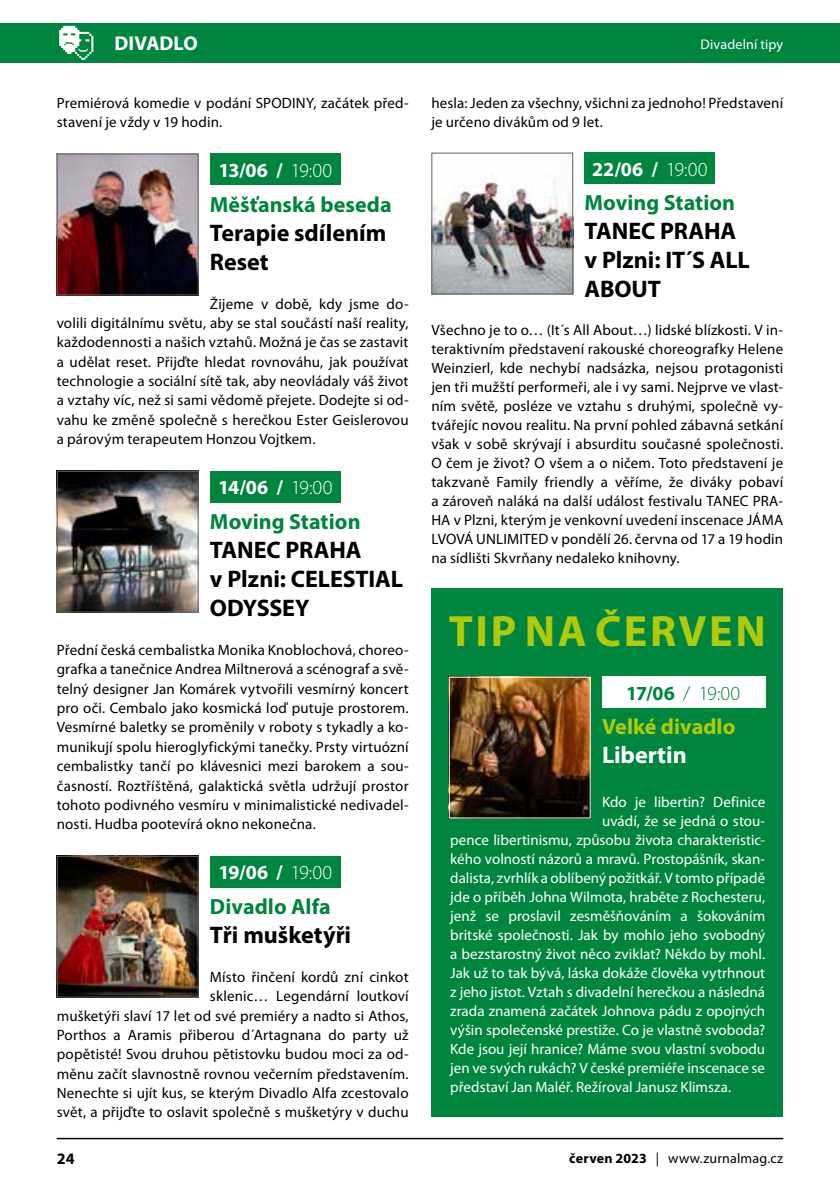
<style>
.page{position:relative;width:840px;height:1191px;background:#fff}
.page>*{position:absolute;margin:0;border:0;box-sizing:border-box;transform-origin:0 0}
.t1{font:700 44px "Myriad Pro";letter-spacing:.06em;color:#afca0b}
.t2{font:700 24px/29.2px "Myriad Pro";letter-spacing:-.005em;color:#000}
.t3{font:700 24px "Myriad Pro";color:#fff}
.t4{font:700 22px "Myriad Pro";color:#00853e}
.t5{font:700 22px "Myriad Pro";color:#afca0b}
.t6{font:700 20px "Myriad Pro";color:#fff}
.t7{font:300 20px "Myriad Pro";color:#00853e}
.t8{font:700 16px "Myriad Pro";color:#000}
.t9{font:15px/19.4px "Myriad Pro";letter-spacing:.01em;color:#000;text-align:justify}
.t10{font:15px "Myriad Pro";color:#fff}
.t11{font:14px "Myriad Pro";letter-spacing:.01em;color:#000}
.t12{font:14px "Myriad Pro";letter-spacing:.015em;color:#fff}
.s1{font-weight:300}
.s2{font-weight:700}
</style>
<div class="page">
<hr style="left:57px;top:1137px;width:725px;height:2px;background:#000">
<div style="left:0;top:23px;width:839px;height:39px;background:#00853e"></div>
<svg style="left:59px;top:26px;width:34px;height:34px"></svg>
<div style="left:210px;top:154px;width:130px;height:31px;background:#00853e"></div>
<div style="left:210px;top:471px;width:130px;height:31px;background:#00853e"></div>
<div style="left:210px;top:856px;width:130px;height:31px;background:#00853e"></div>
<img style="left:59px;top:156px;width:137px;height:137px">
<div style="left:57px;top:154px;width:141px;height:141px;border:1px solid #646363"></div>
<img style="left:59px;top:473px;width:137px;height:137px">
<div style="left:57px;top:471px;width:141px;height:141px;border:1px solid #646363"></div>
<img style="left:59px;top:858px;width:137px;height:137px">
<div style="left:57px;top:856px;width:141px;height:141px;border:1px solid #646363"></div>
<div style="left:584px;top:152px;width:130px;height:32px;background:#00853e"></div>
<img style="left:433px;top:173px;width:138px;height:119px">
<div style="left:431px;top:153px;width:142px;height:141px;border:1px solid #646363"></div>
<div style="left:431px;top:588px;width:351px;height:529px;background:#00853e"></div>
<div style="left:601px;top:676px;width:163px;height:32px;background:#fff"></div>
<img style="left:450px;top:678px;width:138px;height:138px">
<div style="left:448px;top:676px;width:142px;height:142px;border:1px solid #fff"></div>
<h3 class="t6" style="left:114px;top:30px;width:85px">DIVADLO</h3>
<p class="t12" style="left:700px;top:35px;width:84px">Divadelní tipy</p>
<p class="t9" style="left:57px;top:93px;width:353px">Premiérová komedie v podání SPODINY, začátek před&shy;stavení je vždy v 19 hodin.</p>
<h3 class="t6" style="left:218px;top:157px;width:115px">13/06 / <span class="s1">19:00</span></h3>
<h3 class="t4" style="left:210px;top:190px;width:183px">Měšťanská beseda</h3>
<h2 class="t2" style="left:210px;top:217px;width:178px">Terapie sdílením<br>Reset</h2>
<p class="t9" style="left:57px;top:294px;width:353px;text-indent:153px">Žijeme v době, kdy jsme do&shy;volili digitálnímu světu, aby se stal součástí naší reality, každodennosti a našich vztahů. Možná je čas se zastavit a udělat reset. Přijďte hledat rovnováhu, jak používat technologie a sociální sítě tak, aby neovládaly váš život a vztahy víc, než si sami vědomě přejete. Dodejte si od&shy;vahu ke změně společně s herečkou Ester Geislerovou a párovým terapeutem Honzou Vojtkem.</p>
<h3 class="t6" style="left:218px;top:474px;width:116px">14/06 / <span class="s1">19:00</span></h3>
<h3 class="t4" style="left:210px;top:507px;width:152px">Moving Station</h3>
<h2 class="t2" style="left:210px;top:534px;width:194px">TANEC PRAHA<br>v Plzni: CELESTIAL<br>ODYSSEY</h2>
<p class="t9" style="left:57px;top:640px;width:353px">Přední česká cembalistka Monika Knoblochová, choreo&shy;grafka a tanečnice Andrea Miltnerová a scénograf a svě&shy;telný designer Jan Komárek vytvořili vesmírný koncert pro oči. Cembalo jako kosmická loď putuje prostorem.<br>Vesmírné baletky se proměnily v roboty s tykadly a ko&shy;munikují spolu hieroglyfickými tanečky. Prsty virtuózní cembalistky tančí po klávesnici mezi barokem a sou&shy;časností. Roztříštěná, galaktická světla udržují prostor tohoto podivného vesmíru v minimalistické nedivadel&shy;nosti. Hudba pootevírá okno nekonečna.</p>
<h3 class="t6" style="left:218px;top:859px;width:115px">19/06 / <span class="s1">19:00</span></h3>
<h3 class="t4" style="left:210px;top:892px;width:122px">Divadlo Alfa</h3>
<h2 class="t2" style="left:210px;top:919px;width:143px">Tři mušketýři</h2>
<p class="t9" style="left:57px;top:967px;width:353px;text-align:right">Místo řinčení kordů zní cinkot<br>sklenic… Legendární loutkoví<br>mušketýři slaví 17 let od své premiéry a nadto si Athos, Porthos a Aramis přiberou d´Artagnana do party už popětisté! Svou druhou pětistovku budou moci za od&shy;měnu začít slavnostně rovnou večerním představením.<br>Nenechte si ujít kus, se kterým Divadlo Alfa zcestovalo svět, a přijďte to oslavit společně s mušketýry v duchu</p>
<p class="t9" style="left:431px;top:93px;width:353px">hesla: Jeden za všechny, všichni za jednoho! Představení je určeno divákům od 9 let.</p>
<h3 class="t6" style="left:592px;top:156px;width:117px">22/06 / <span class="s1">19:00</span></h3>
<h3 class="t4" style="left:584px;top:188px;width:152px">Moving Station</h3>
<h2 class="t2" style="left:584px;top:216px;width:166px">TANEC PRAHA v Plzni: IT´S ALL<br>ABOUT</h2>
<p class="t9" style="left:431px;top:320px;width:353px">Všechno je to o… (It´s All About…) lidské blízkosti. V in&shy;teraktivním představení rakouské choreografky Helene Weinzierl, kde nechybí nadsázka, nejsou protagonisti jen tři mužští performeři, ale i vy sami. Nejprve ve vlast&shy;ním světě, posléze ve vztahu s druhými, společně vy&shy;tvářejíc novou realitu. Na první pohled zábavná setkání však v sobě skrývají i absurditu současné společnosti.<br>O čem je život? O všem a o ničem. Toto představení je takzvaně Family friendly a věříme, že diváky pobaví a zároveň naláká na další událost festivalu TANEC PRA-HA v Plzni, kterým je venkovní uvedení inscenace JÁMA LVOVÁ UNLIMITED v pondělí 26. června od 17 a 19 hodin na sídlišti Skvrňany nedaleko knihovny.</p>
<h1 class="t1" style="left:448px;top:602px;width:318px">TIP NA ČERVEN</h1>
<h3 class="t7" style="left:626px;top:681px;width:115px"><span class="s2">17/06</span> / 19:00</h3>
<h3 class="t5" style="left:601px;top:712px;width:135px">Velké divadlo</h3>
<h2 class="t3" style="left:601px;top:739px;width:86px">Libertin</h2>
<p class="t10" style="left:601px;top:792px;width:165px">Kdo je libertin? Definice</p>
<p class="t10" style="left:601px;top:811px;width:164px">uvádí, že se jedná o stou-</p>
<p class="t10" style="left:450px;top:830px;width:316px">pence libertinismu, způsobu života charakteristic-</p>
<p class="t10" style="left:450px;top:849px;width:316px">kého volností názorů a mravů. Prostopášník, skan-</p>
<p class="t10" style="left:450px;top:868px;width:316px">dalista, zvrhlík a oblíbený požitkář. V tomto případě</p>
<p class="t10" style="left:450px;top:887px;width:316px">jde o příběh Johna Wilmota, hraběte z Rochesteru,</p>
<p class="t10" style="left:450px;top:906px;width:316px">jenž se proslavil zesměšňováním a šokováním</p>
<p class="t10" style="left:450px;top:925px;width:316px">britské společnosti. Jak by mohlo jeho svobodný</p>
<p class="t10" style="left:450px;top:944px;width:316px">a bezstarostný život něco zviklat? Někdo by mohl.</p>
<p class="t10" style="left:450px;top:963px;width:316px">Jak už to tak bývá, láska dokáže člověka vytrhnout</p>
<p class="t10" style="left:450px;top:982px;width:316px">z jeho jistot. Vztah s divadelní herečkou a následná</p>
<p class="t10" style="left:450px;top:1001px;width:316px">zrada znamená začátek Johnova pádu z opojných</p>
<p class="t10" style="left:450px;top:1020px;width:316px">výšin společenské prestiže. Co je vlastně svoboda?</p>
<p class="t10" style="left:450px;top:1039px;width:316px">Kde jsou její hranice? Máme svou vlastní svobodu</p>
<p class="t10" style="left:450px;top:1058px;width:316px">jen ve svých rukách? V české premiéře inscenace se</p>
<p class="t10" style="left:450px;top:1077px;width:282px">představí Jan Maléř. Režíroval Janusz Klimsza.</p>
<p class="t8" style="left:57px;top:1148px;width:19px">24</p>
<p class="t11" style="left:569px;top:1149px;width:215px"><span class="s2">červen 2023</span> | www.zurnalmag.cz</p>
</div>
